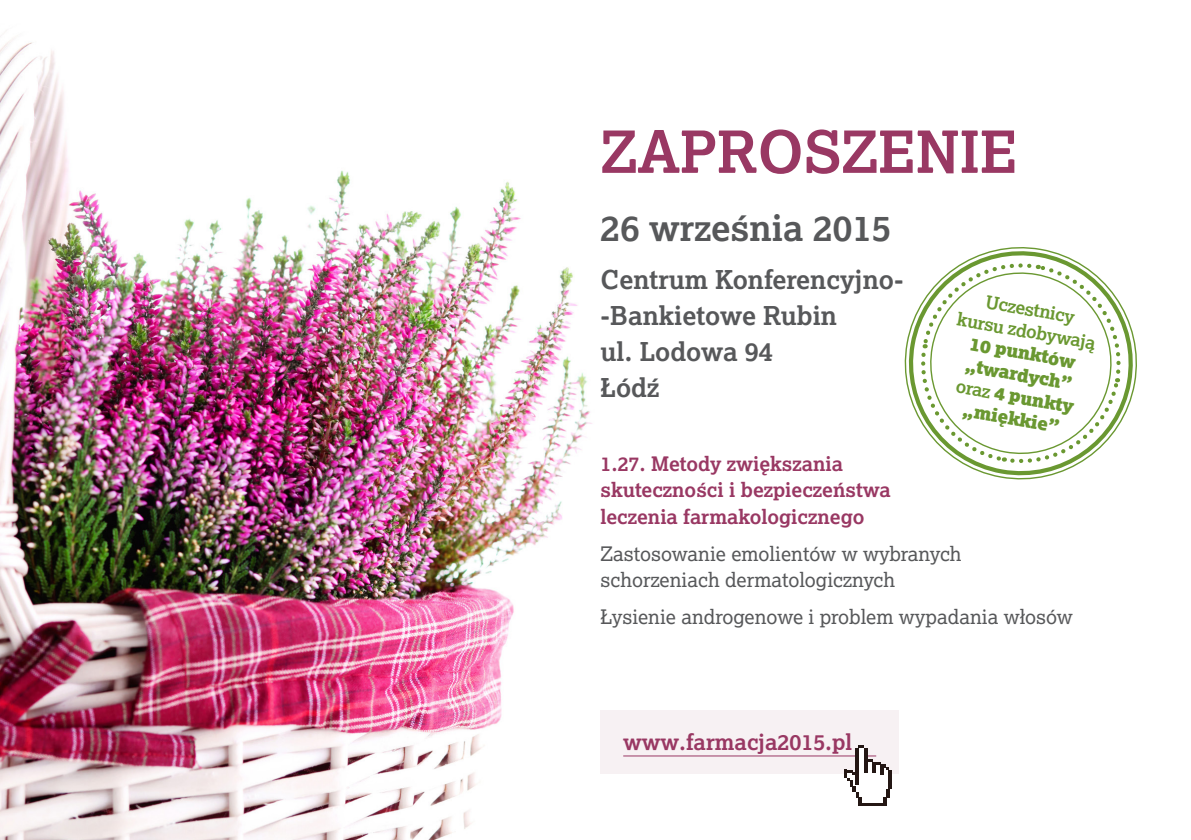
<style>
.page{position:relative;width:1191px;height:840px;background:#fff}
.page>*{position:absolute;margin:0;border:0;box-sizing:border-box;transform-origin:0 0}
.t1{font:700 58px "Lexia";color:#993863}
.t2{font:700 36px "Lexia";color:#57585a}
.t3{font:700 26px/36px "Lexia";color:#57585a}
.kategoria{font:700 22px "Lexia";color:#993863}
.t4{font:20px/26px "Lexia";color:#57585a}
.t5{font:700 20px/26px "Lexia";color:#993863}
.t6{font:900 18px/22px "Lexia";color:#6a9831;text-align:center}
.s1{font-weight:700}
</style>
<div class="page">
<img style="left:0;top:36px;width:725px;height:803px">
<svg style="left:904px;top:247px;width:233px;height:233px"></svg>
<svg style="left:919px;top:261px;width:203px;height:203px"></svg>
<div style="left:600px;top:710px;width:299px;height:63px;background:#f7f1f3"></div>
<hr style="left:623px;top:755px;width:253px;height:1px;background:#993863">
<hr style="left:888px;top:769px;width:4px;height:19px;background:#241714">
<hr style="left:858px;top:802px;width:28px;height:3px;background:#241714">
<svg style="left:844px;top:745px;width:46px;height:59px"></svg>
<p class="t1" style="left:600px;top:115px;width:418px">ZAPROSZENIE</p>
<p class="t2" style="left:600px;top:205px;width:292px">26 września 2015</p>
<p class="t3" style="left:600px;top:260px;width:305px">Centrum Konferencyjno--Bankietowe Rubin<br>ul. Lodowa 94<br>Łódź</p>
<p class="t6" style="left:963px;top:285px;width:142px;rotate:10deg"><span class="s1">Uczestnicy kursu zdobywają<br></span>10 punktów „twardych” <span class="s1">oraz</span> 4 punkty „miękkie”</p>
<p class="t5" style="left:600px;top:450px;width:292px">1.27. Metody zwiększania skuteczności i bezpieczeństwa leczenia farmakologicznego</p>
<p class="t4" style="left:600px;top:540px;width:362px">Zastosowanie emolientów w wybranych schorzeniach dermatologicznych</p>
<p class="t4" style="left:600px;top:603px;width:474px">Łysienie androgenowe i problem wypadania włosów</p>
<p class="kategoria" style="left:623px;top:727px;width:231px">www.farmacja2015.pl</p>
</div>
